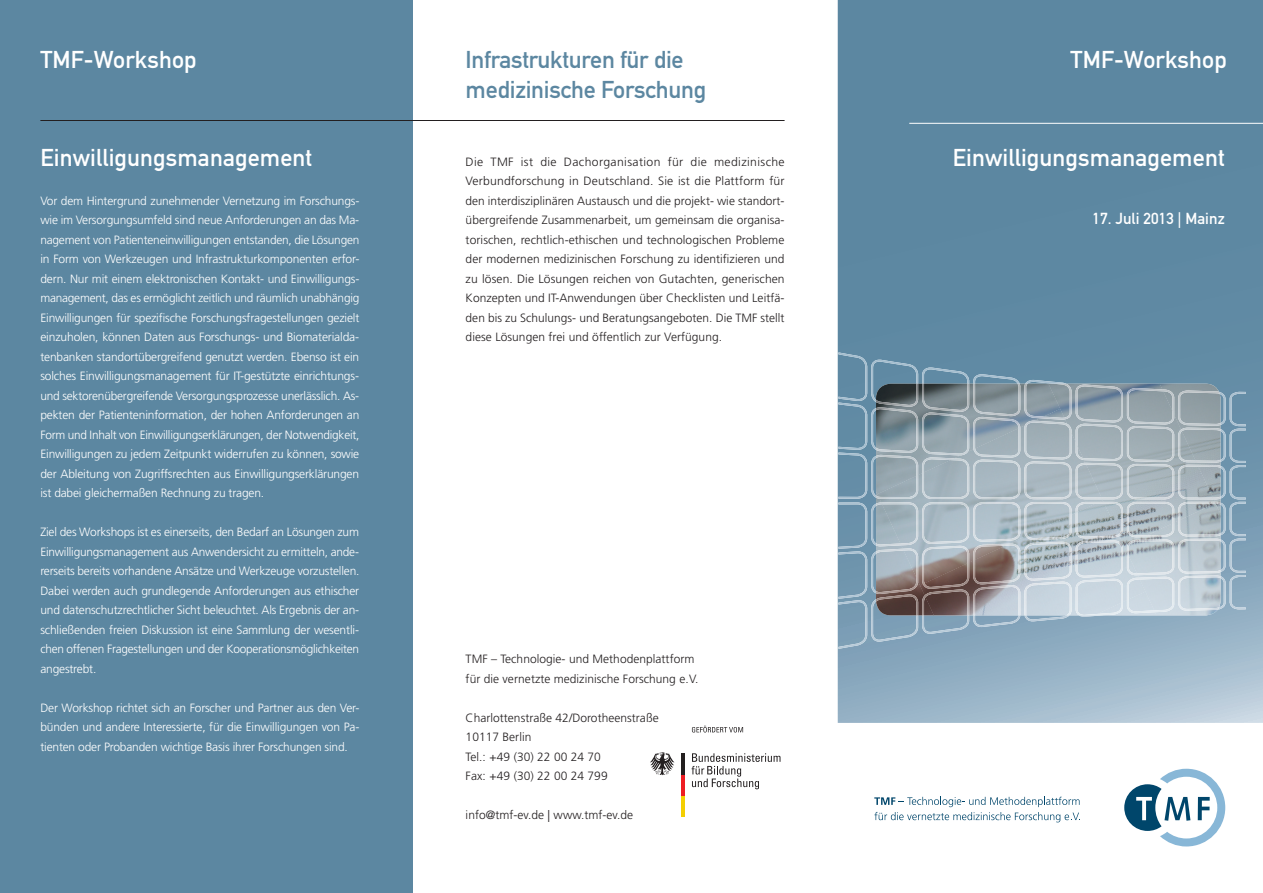
<style>
.page{position:relative;width:1263px;height:893px;background:#fff}
.page>*{position:absolute;margin:0;border:0;box-sizing:border-box;transform-origin:0 0}
.t1{font:24px "DIN Mittelschrift Std";letter-spacing:.005em;color:#fff}
.t2{font:24px/29.2px "DIN Mittelschrift Std";letter-spacing:-.01em;color:#5c87a1}
.t3{font:15.75px "DIN Mittelschrift Std";letter-spacing:.005em;color:#fff}
.t4{font:300 12px/19.5px "Frutiger LT Std";letter-spacing:-.015em;color:#fff;text-align:justify}
.t5{font:300 12px/19.5px "Frutiger LT Std";letter-spacing:.005em;color:#231f20}
</style>
<div class="page">
<svg style="left:838px;top:0;width:425px;height:723px;background:#6890a9"></svg>
<div style="left:0;top:0;width:412px;height:893px;background:#5c87a1"></div>
<svg style="left:838px;top:352px;width:408px;height:297px;background:#95a8b5"></svg>
<hr style="left:40px;top:120px;width:744px;height:1px;background:#231f20">
<svg style="left:691px;top:753px;width:89px;height:36px"></svg>
<hr style="left:681px;top:795px;width:3px;height:21px;background:#f4cf02">
<hr style="left:681px;top:774px;width:3px;height:21px;background:#ee1d23">
<hr style="left:681px;top:753px;width:3px;height:21px;background:#231f20">
<svg style="left:650px;top:752px;width:24px;height:23px"></svg>
<svg style="left:692px;top:726px;width:51px;height:6px"></svg>
<hr style="left:909px;top:123px;width:354px;height:1px;background:#fff">
<svg style="left:1124px;top:769px;width:101px;height:77px"></svg>
<svg style="left:874px;top:797px;width:206px;height:25px"></svg>
<h1 class="t1" style="left:40px;top:46px;width:158px">TMF-Workshop</h1>
<h1 class="t1" style="left:40px;top:143px;width:273px">Einwilligungsmanagement</h1>
<p class="t4" style="left:40px;top:191px;width:321px">Vor dem Hintergrund zunehmender Vernetzung im Forschungs&shy;wie im Versorgungsumfeld sind neue Anforderungen an das Ma&shy;nagement von Patienteneinwilligungen entstanden, die Lösungen in Form von Werkzeugen und Infrastrukturkomponenten erfor&shy;dern. Nur mit einem elektronischen Kontakt- und Einwilligungs&shy;management, das es ermöglicht zeitlich und räumlich unabhängig Einwilligungen für spezifische Forschungsfragestellungen gezielt einzuholen, können Daten aus Forschungs- und Biomaterialda&shy;tenbanken standortübergreifend genutzt werden. Ebenso ist ein solches Einwilligungsmanagement für IT-gestützte einrichtungs&shy;und sektorenübergreifende Versorgungsprozesse unerlässlich. As&shy;pekten der Patienteninformation, der hohen Anforderungen an Form und Inhalt von Einwilligungserklärungen, der Notwendigkeit, Einwilligungen zu jedem Zeitpunkt widerrufen zu können, sowie der Ableitung von Zugriffsrechten aus Einwilligungserklärungen ist dabei gleichermaßen Rechnung zu tragen.</p>
<p class="t4" style="left:40px;top:523px;width:321px">Ziel des Workshops ist es einerseits, den Bedarf an Lösungen zum Einwilligungsmanagement aus Anwendersicht zu ermitteln, ande&shy;rerseits bereits vorhandene Ansätze und Werkzeuge vorzustellen.<br>Dabei werden auch grundlegende Anforderungen aus ethischer und datenschutzrechtlicher Sicht beleuchtet. Als Ergebnis der an&shy;schließenden freien Diskussion ist eine Sammlung der wesentli&shy;chen offenen Fragestellungen und der Kooperationsmöglichkeiten angestrebt.</p>
<p class="t4" style="left:40px;top:698px;width:320px">Der Workshop richtet sich an Forscher und Partner aus den Ver&shy;bünden und andere Interessierte, für die Einwilligungen von Pa&shy;tienten oder Probanden wichtige Basis ihrer Forschungen sind.</p>
<h1 class="t2" style="left:466px;top:45px;width:242px">Infrastrukturen für die medizinische Forschung</h1>
<p class="t5" style="left:466px;top:152px;width:321px;text-align:justify">Die TMF ist die Dachorganisation für die medizinische Verbundforschung in Deutschland. Sie ist die Plattform für den interdisziplinären Austausch und die projekt- wie standort&shy;übergreifende Zusammenarbeit, um gemeinsam die organisa&shy;torischen, rechtlich-ethischen und technologischen Probleme der modernen medizinischen Forschung zu identifizieren und zu lösen. Die Lösungen reichen von Gutachten, generischen Konzepten und IT-Anwendungen über Checklisten und Leitfä&shy;den bis zu Schulungs- und Beratungsangeboten. Die TMF stellt diese Lösungen frei und öffentlich zur Verfügung.</p>
<p class="t5" style="left:466px;top:649px;width:234px">TMF – Technologie- und Methodenplattform für die vernetzte medizinische Forschung e. V.</p>
<p class="t5" style="left:466px;top:708px;width:195px">Charlottenstraße 42/Dorotheenstraße<br>10117 Berlin<br>Tel.: +49 (30) 22 00 24 70<br>Fax: +49 (30) 22 00 24 799</p>
<p class="t5" style="left:466px;top:805px;width:169px">info@tmf-ev.de | www.tmf-ev.de</p>
<h1 class="t1" style="left:1071px;top:46px;width:158px">TMF-Workshop</h1>
<h1 class="t1" style="left:953px;top:143px;width:273px">Einwilligungsmanagement</h1>
<h2 class="t3" style="left:1092px;top:209px;width:134px">17. Juli 2013 | Mainz</h2>
</div>
